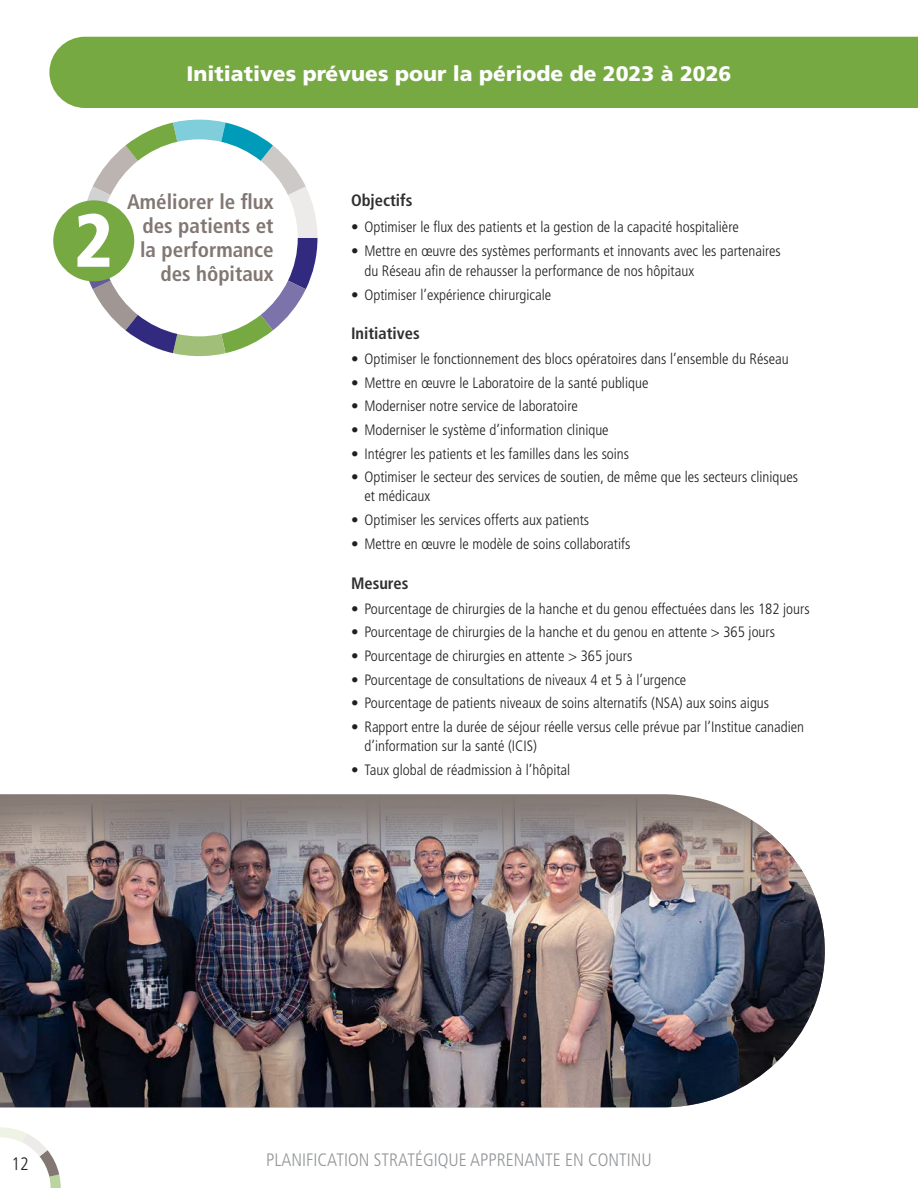
<style>
.page{position:relative;width:918px;height:1188px;background:#fff}
.page>*{position:absolute;margin:0;border:0;box-sizing:border-box;transform-origin:0 0}
.numbered{font:900 condensed 75px "Frutiger LT Std";color:#fff}
.titre_vert__initiatives{font:700 condensed 21px/24px "Frutiger LT Std";color:#827772;text-align:right}
.Titre_bold{font:900 21px "Frutiger LT Std";color:#fff}
.t1{font:300 condensed 18px "Frutiger LT Std";color:#939598}
.t2{font:300 condensed 18px "Frutiger LT Std";color:#231f20}
.titre_2{font:700 condensed 16.5px "Frutiger LT Std";color:#312f30}
.indent{font:300 condensed 15px/18.8px "Frutiger LT Std";color:#231f20}
.bullets__initiatives{font:300 condensed 15px/19.5px "Frutiger LT Std";color:#231f20}
</style>
<div class="page">
<svg style="left:0;top:1127px;width:61px;height:61px"></svg>
<div style="left:49px;top:37px;width:869px;height:71px;background:#77a942"></div>
<svg style="left:81px;top:120px;width:236px;height:236px"></svg>
<div style="left:53px;top:200px;width:81px;height:81px;background:#77a942;border-radius:50%"></div>
<img style="left:0;top:794px;width:825px;height:313px">
<p class="Titre_bold" style="left:187px;top:61px;width:546px">Initiatives prévues pour la période de 2023 à 2026</p>
<p class="numbered" style="left:74px;top:196px;width:41px">2</p>
<p class="titre_vert__initiatives" style="left:127px;top:190px;width:148px">Améliorer le flux des patients et la performance des hôpitaux</p>
<p class="titre_2" style="left:351px;top:190px;width:63px">Objectifs</p>
<p class="indent" style="left:351px;top:217px;width:389px">• Optimiser le flux des patients et la gestion de la capacité hospitalière</p>
<p class="bullets__initiatives" style="left:364px;top:241px;width:418px;text-indent:-13px">• Mettre en œuvre des systèmes performants et innovants avec les partenaires du Réseau afin de rehausser la performance de nos hôpitaux</p>
<p class="bullets__initiatives" style="left:351px;top:285px;width:202px">• Optimiser l’expérience chirurgicale</p>
<p class="titre_2" style="left:351px;top:324px;width:70px">Initiatives</p>
<p class="bullets__initiatives" style="left:351px;top:349px;width:439px">• Optimiser le fonctionnement des blocs opératoires dans l’ensemble du Réseau</p>
<p class="bullets__initiatives" style="left:351px;top:373px;width:299px">• Mettre en œuvre le Laboratoire de la santé publique</p>
<p class="bullets__initiatives" style="left:351px;top:397px;width:228px">• Moderniser notre service de laboratoire</p>
<p class="bullets__initiatives" style="left:351px;top:420px;width:259px">• Moderniser le système d’information clinique</p>
<p class="indent" style="left:351px;top:444px;width:280px">• Intégrer les patients et les familles dans les soins</p>
<p class="indent" style="left:364px;top:468px;width:435px;text-indent:-13px">• Optimiser le secteur des services de soutien, de même que les secteurs cliniques et médicaux</p>
<p class="indent" style="left:351px;top:510px;width:240px">• Optimiser les services offerts aux patients</p>
<p class="indent" style="left:351px;top:535px;width:281px">• Mettre en œuvre le modèle de soins collaboratifs</p>
<p class="titre_2" style="left:351px;top:573px;width:59px">Mesures</p>
<p class="indent" style="left:351px;top:599px;width:460px">• Pourcentage de chirurgies de la hanche et du genou effectuées dans les 182 jours</p>
<p class="indent" style="left:351px;top:623px;width:426px">• Pourcentage de chirurgies de la hanche et du genou en attente &gt; 365 jours</p>
<p class="indent" style="left:351px;top:647px;width:283px">• Pourcentage de chirurgies en attente &gt; 365 jours</p>
<p class="indent" style="left:351px;top:670px;width:337px">• Pourcentage de consultations de niveaux 4 et 5 à l’urgence</p>
<p class="indent" style="left:351px;top:694px;width:420px">• Pourcentage de patients niveaux de soins alternatifs (NSA) aux soins aigus</p>
<p class="indent" style="left:364px;top:717px;width:441px;text-indent:-14px">• Rapport entre la durée de séjour réelle versus celle prévue par l’Institue canadien d’information sur la santé (ICIS)</p>
<p class="indent" style="left:351px;top:761px;width:221px">• Taux global de réadmission à l’hôpital</p>
<p class="t2" style="left:12px;top:1153px;width:19px">12</p>
<p class="t1" style="left:266px;top:1149px;width:387px">PLANIFICATION STRATÉGIQUE APPRENANTE EN CONTINU</p>
</div>
